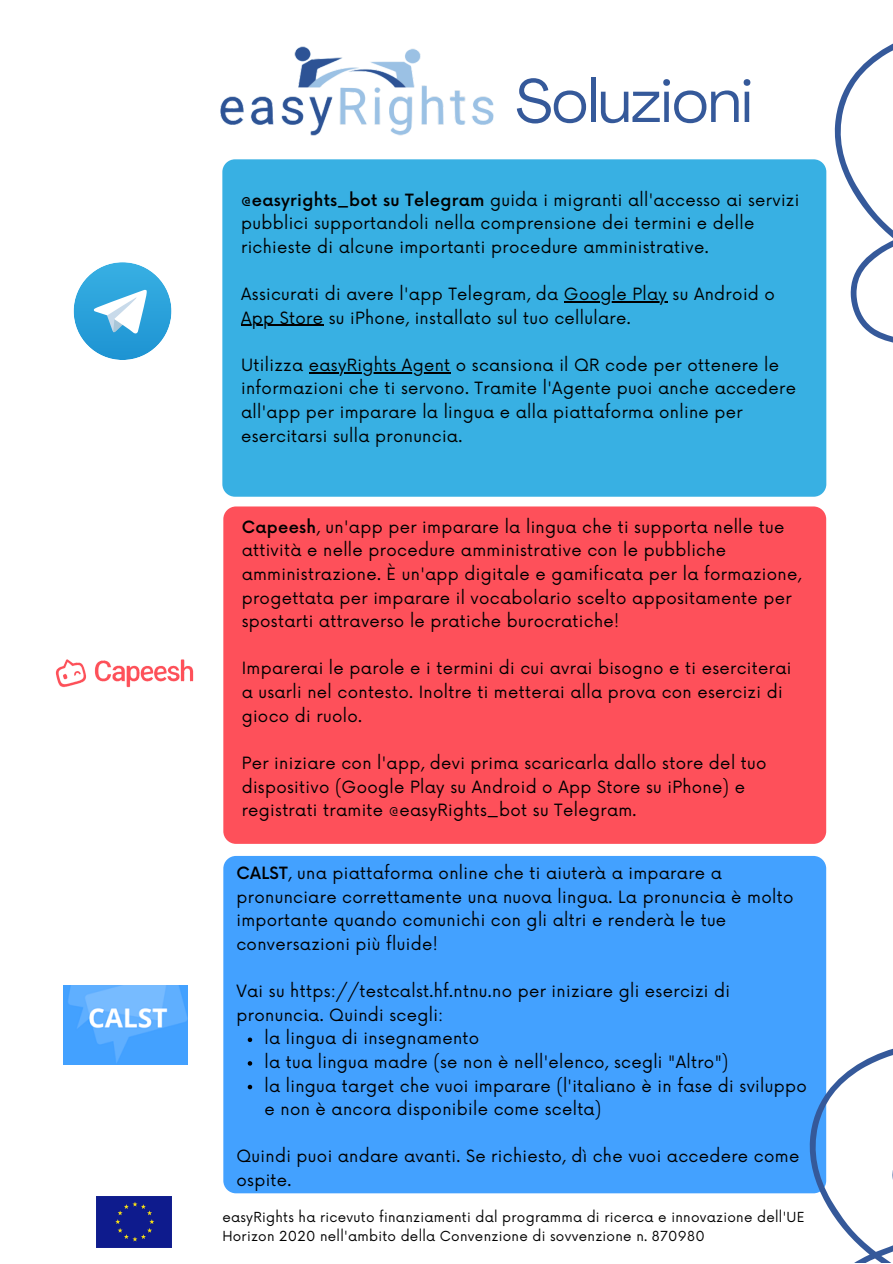
<style>
.page{position:relative;width:893px;height:1264px;background:#fff}
.page>*{position:absolute;margin:0;border:0;box-sizing:border-box;transform-origin:0 0}
.t1{font:60px "Agrandir";color:#35599a}
.t2{font:16.5px/23.5px "Now";letter-spacing:.02em;color:#000}
.t3{font:13.5px/19px "Now";letter-spacing:.02em;color:#000}
.s1{font-weight:500}
</style>
<div class="page">
<div style="left:223px;top:506px;width:603px;height:337px;background:#fe505a;border-radius:13px"></div>
<img style="left:220px;top:46px;width:274px;height:90px">
<div style="left:96px;top:1196px;width:76px;height:51px;background:#0e1b8d"></div>
<img style="left:55px;top:659px;width:139px;height:29px">
<img style="left:64px;top:985px;width:123px;height:79px">
<div style="left:223px;top:856px;width:603px;height:337px;background:#43a1ff;border-radius:13px"></div>
<div style="left:222px;top:159px;width:604px;height:337px;background:#38b0e3;border-radius:13px"></div>
<div style="left:74px;top:262px;width:97px;height:98px;background:linear-gradient(to bottom,#3cb1e3,#1e94d3);border-radius:50%"></div>
<svg style="left:93px;top:290px;width:54px;height:44px"></svg>
<svg style="left:717px;top:44px;width:175px;height:445px"></svg>
<svg style="left:692px;top:951px;width:200px;height:311px"></svg>
<hr style="left:564px;top:301px;width:103px;height:1px;background:#000">
<hr style="left:241px;top:325px;width:82px;height:1px;background:#000">
<hr style="left:309px;top:372px;width:141px;height:1px;background:#000">
<svg style="left:248px;top:1037px;width:4px;height:5px"></svg>
<svg style="left:248px;top:1061px;width:4px;height:4px"></svg>
<svg style="left:248px;top:1084px;width:4px;height:5px"></svg>
<h1 class="t1" style="left:515px;top:77px;width:239px">Soluzioni</h1>
<p class="t2" style="left:241px;top:189px;width:559px"><span class="s1">@easyrights_bot su Telegram</span> guida i migranti all'accesso ai servizi pubblici supportandoli nella comprensione dei termini e delle richieste di alcune importanti procedure amministrative.</p>
<p class="t2" style="left:241px;top:283px;width:535px">Assicurati di avere l'app Telegram, da Google Play su Android o<br>App Store su iPhone, installato sul tuo cellulare.</p>
<p class="t2" style="left:241px;top:354px;width:556px">Utilizza easyRights Agent o scansiona il QR code per ottenere le informazioni che ti servono. Tramite l'Agente puoi anche accedere all'app per imparare la lingua e alla piattaforma online per esercitarsi sulla pronuncia.</p>
<p class="t2" style="left:242px;top:516px;width:561px"><span class="s1">Capeesh</span>, un'app per imparare la lingua che ti supporta nelle tue attività e nelle procedure amministrative con le pubbliche amministrazione. È un'app digitale e gamificata per la formazione, progettata per imparare il vocabolario scelto appositamente per spostarti attraverso le pratiche burocratiche!</p>
<p class="t2" style="left:242px;top:657px;width:551px">Imparerai le parole e i termini di cui avrai bisogno e ti eserciterai a usarli nel contesto. Inoltre ti metterai alla prova con esercizi di gioco di ruolo.</p>
<p class="t2" style="left:242px;top:752px;width:526px">Per iniziare con l'app, devi prima scaricarla dallo store del tuo dispositivo (Google Play su Android o App Store su iPhone) e registrati tramite @easyRights_bot su Telegram.</p>
<p class="t2" style="left:236px;top:862px;width:558px"><span class="s1">CALST</span>, una piattaforma online che ti aiuterà a imparare a pronunciare correttamente una nuova lingua. La pronuncia è molto importante quando comunichi con gli altri e renderà le tue conversazioni più fluide!</p>
<p class="t2" style="left:236px;top:980px;width:495px">Vai su https://testcalst.hf.ntnu.no per iniziare gli esercizi di pronuncia. Quindi scegli:</p>
<p class="t2" style="left:264px;top:1027px;width:543px">la lingua di insegnamento<br>la tua lingua madre (se non è nell'elenco, scegli "Altro")<br>la lingua target che vuoi imparare (l'italiano è in fase di sviluppo e non è ancora disponibile come scelta)</p>
<p class="t2" style="left:236px;top:1145px;width:564px">Quindi puoi andare avanti. Se richiesto, dì che vuoi accedere come ospite.</p>
<p class="t3" style="left:222px;top:1208px;width:584px">easyRights ha ricevuto finanziamenti dal programma di ricerca e innovazione dell'UE<br>Horizon 2020 nell'ambito della Convenzione di sovvenzione n. 870980</p>
</div>
